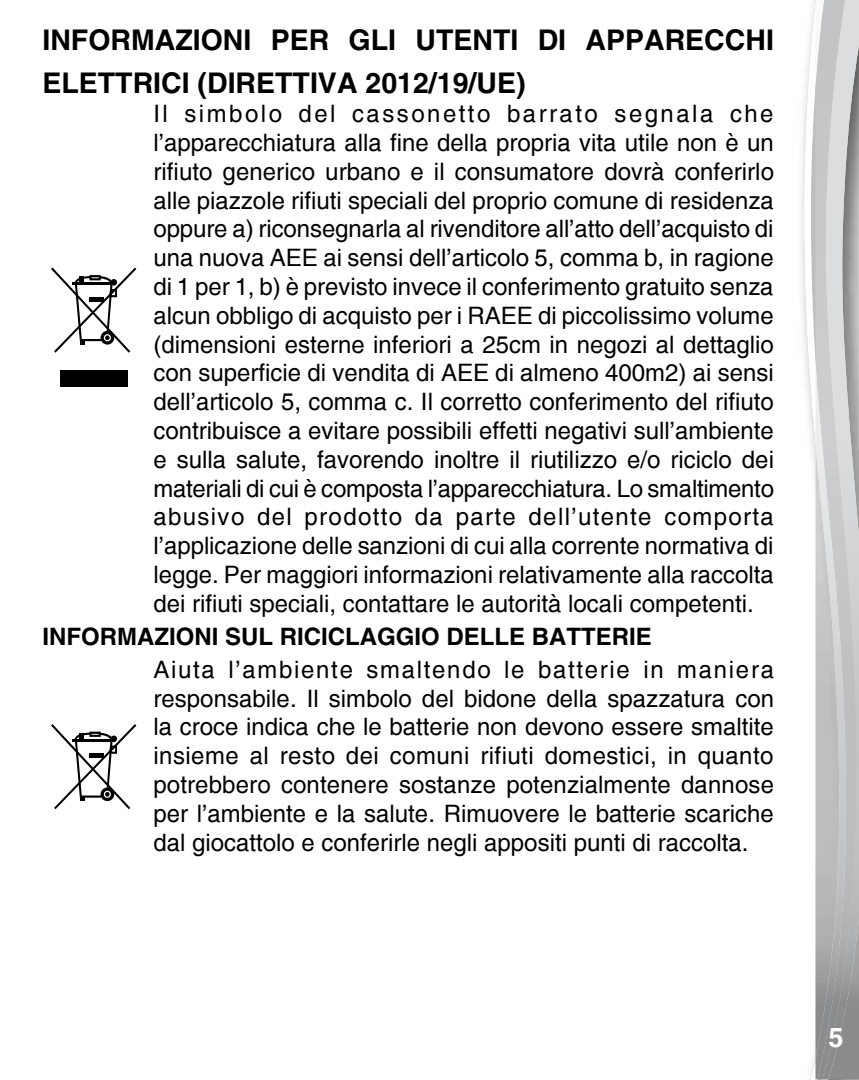
<style>
.page{position:relative;width:859px;height:1080px;background:#fff}
.page>*{position:absolute;margin:0;border:0;box-sizing:border-box;transform-origin:0 0}
.t1{font:700 28.5px/43.2px "Helvetica";color:#000}
.t2{font:700 27px "Helvetica";color:#fff}
.t3{font:24px/28.8px "Helvetica";color:#000;text-align:justify}
.t4{font:700 24px "Helvetica";color:#000}
</style>
<div class="page">
<svg style="left:803px;top:0;width:12px;height:1080px"></svg>
<svg style="left:815px;top:1079px;width:13px;height:1px"></svg>
<img style="left:858px;top:0;width:1px;height:1079px">
<img style="left:848px;top:0;width:10px;height:1079px">
<img style="left:815px;top:0;width:33px;height:1079px">
<div style="left:60px;top:370px;width:68px;height:17px;background:#000"></div>
<svg style="left:51px;top:268px;width:85px;height:85px"></svg>
<svg style="left:51px;top:724px;width:85px;height:85px"></svg>
<p class="t1" style="left:42px;top:18px;width:733px">INFORMAZIONI PER GLI UTENTI DI APPARECCHI<br>ELETTRICI (DIRETTIVA 2012/19/UE)</p>
<p class="t3" style="left:153px;top:100px;width:622px">Il simbolo del cassonetto barrato segnala che l’apparecchiatura alla fine della propria vita utile non è un rifiuto generico urbano e il consumatore dovrà conferirlo alle piazzole rifiuti speciali del proprio comune di residenza oppure a) riconsegnarla al rivenditore all’atto dell’acquisto di una nuova AEE ai sensi dell’articolo 5, comma b, in ragione di 1 per 1, b) è previsto invece il conferimento gratuito senza alcun obbligo di acquisto per i RAEE di piccolissimo volume (dimensioni esterne inferiori a 25cm in negozi al dettaglio con superficie di vendita di AEE di almeno 400m2) ai sensi dell’articolo 5, comma c. Il corretto conferimento del rifiuto contribuisce a evitare possibili effetti negativi sull’ambiente e sulla salute, favorendo inoltre il riutilizzo e/o riciclo dei materiali di cui è composta l’apparecchiatura. Lo smaltimento abusivo del prodotto da parte dell’utente comporta l’applicazione delle sanzioni di cui alla corrente normativa di legge. Per maggiori informazioni relativamente alla raccolta dei rifiuti speciali, contattare le autorità locali competenti.</p>
<p class="t4" style="left:42px;top:622px;width:611px">INFORMAZIONI SUL RICICLAGGIO DELLE BATTERIE</p>
<p class="t3" style="left:153px;top:655px;width:622px">Aiuta l’ambiente smaltendo le batterie in maniera responsabile. Il simbolo del bidone della spazzatura con la croce indica che le batterie non devono essere smaltite insieme al resto dei comuni rifiuti domestici, in quanto potrebbero contenere sostanze potenzialmente dannose per l’ambiente e la salute. Rimuovere le batterie scariche dal giocattolo e conferirle negli appositi punti di raccolta.</p>
<p class="t2" style="left:828px;top:1021px;width:17px">5</p>
</div>
